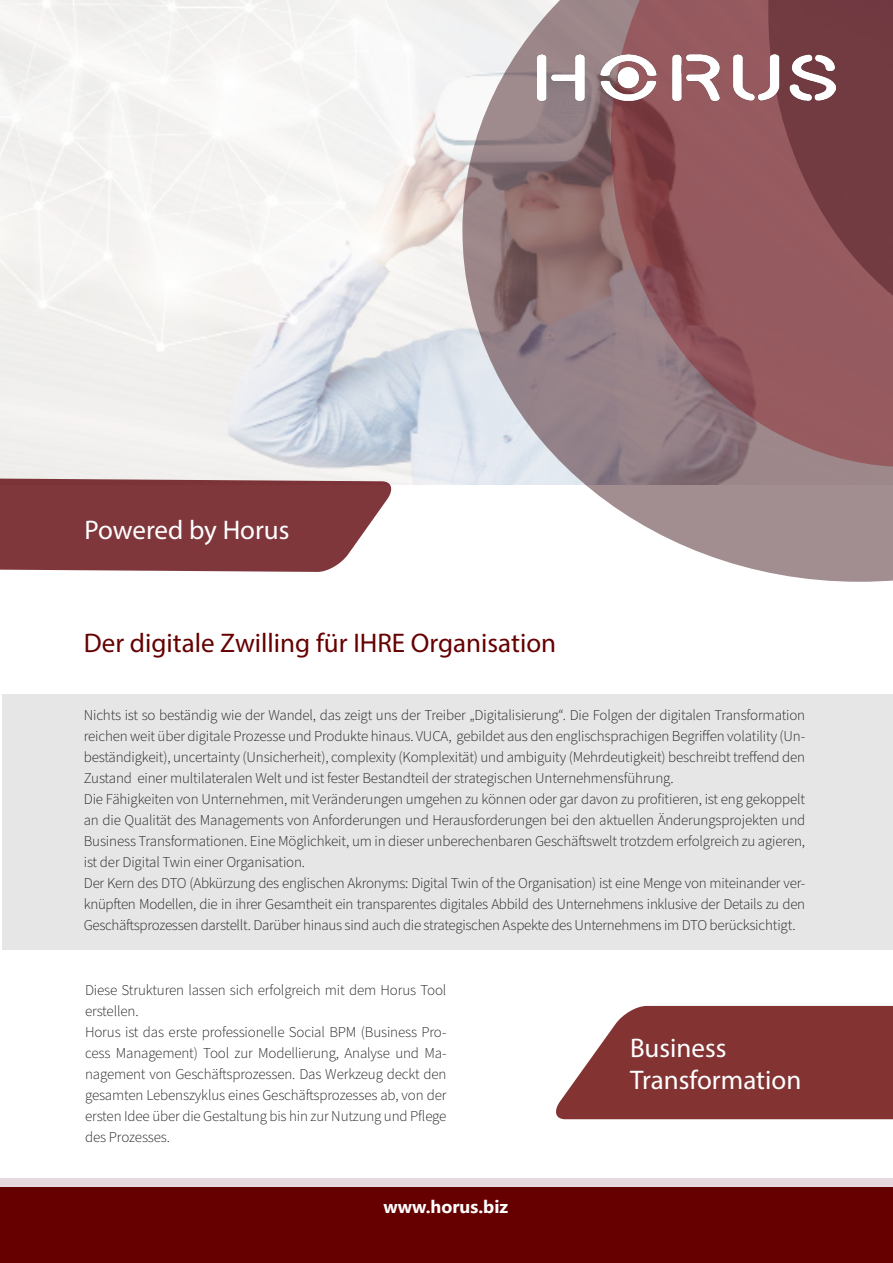
<style>
.page{position:relative;width:893px;height:1263px;background:#fff}
.page>*{position:absolute;margin:0;border:0;box-sizing:border-box;transform-origin:0 0}
.t1{font:27px "Myriad Pro";color:#600}
.t2{font:27px "Myriad Pro";color:#fff}
.t3{font:700 18px "Segoe UI";color:#fff}
.t4{font:300 15px/21px "Source Sans Pro";letter-spacing:-.01em;color:#231f20;text-align:justify}
</style>
<div class="page">
<img style="left:0;top:0;width:462px;height:485px">
<div style="left:0;top:1187px;width:893px;height:76px;background:#600"></div>
<div style="left:0;top:1178px;width:893px;height:10px;background:#e7d7de"></div>
<svg style="left:462px;top:0;width:431px;height:582px"></svg>
<svg style="left:611px;top:0;width:282px;height:467px;background:#915f65"></svg>
<svg style="left:768px;top:0;width:125px;height:354px;background:#81484e"></svg>
<div style="left:2px;top:694px;width:891px;height:255px;background:#e6e6e6"></div>
<img style="left:538px;top:54px;width:298px;height:49px">
<svg style="left:556px;top:1006px;width:337px;height:113px;background:#904747"></svg>
<svg style="left:0;top:478px;width:400px;height:94px;background:#8d4d50"></svg>
<p class="t2" style="left:85px;top:513px;width:206px">Powered by Horus</p>
<p class="t1" style="left:84px;top:626px;width:474px">Der digitale Zwilling für IHRE Organisation</p>
<p class="t4" style="left:84px;top:705px;width:723px">Nichts ist so beständig wie der Wandel, das zeigt uns der Treiber „Digitalisierung“. Die Folgen der digitalen Transformation reichen weit über digitale Prozesse und Produkte hinaus. VUCA, gebildet aus den englischsprachigen Begriffen volatility (Un&shy;beständigkeit), uncertainty (Unsicherheit), complexity (Komplexität) und ambiguity (Mehrdeutigkeit) beschreibt treffend den Zustand einer multilateralen Welt und ist fester Bestandteil der strategischen Unternehmensführung.</p>
<p class="t4" style="left:84px;top:789px;width:723px">Die Fähigkeiten von Unternehmen, mit Veränderungen umgehen zu können oder gar davon zu profitieren, ist eng gekoppelt an die Qualität des Managements von Anforderungen und Herausforderungen bei den aktuellen Änderungsprojekten und Business Transformationen. Eine Möglichkeit, um in dieser unberechenbaren Geschäftswelt trotzdem erfolgreich zu agieren, ist der Digital Twin einer Organisation.</p>
<p class="t4" style="left:84px;top:873px;width:723px">Der Kern des DTO (Abkürzung des englischen Akronyms: Digital Twin of the Organisation) ist eine Menge von miteinander ver&shy;knüpften Modellen, die in ihrer Gesamtheit ein transparentes digitales Abbild des Unternehmens inklusive der Details zu den Geschäftsprozessen darstellt. Darüber hinaus sind auch die strategischen Aspekte des Unternehmens im DTO berücksichtigt.</p>
<p class="t4" style="left:85px;top:979px;width:363px">Diese Strukturen lassen sich erfolgreich mit dem Horus Tool erstellen.</p>
<p class="t4" style="left:85px;top:1021px;width:363px">Horus ist das erste professionelle Social BPM (Business Pro&shy;cess Management) Tool zur Modellierung, Analyse und Ma&shy;nagement von Geschäftsprozessen. Das Werkzeug deckt den gesamten Lebenszyklus eines Geschäftsprozesses ab, von der ersten Idee über die Gestaltung bis hin zur Nutzung und Pflege des Prozesses.</p>
<p class="t3" style="left:383px;top:1190px;width:126px">www.horus.biz</p>
<p class="t2" style="left:630px;top:1031px;width:98px">Business</p>
<p class="t2" style="left:630px;top:1063px;width:173px">Transformation</p>
</div>
